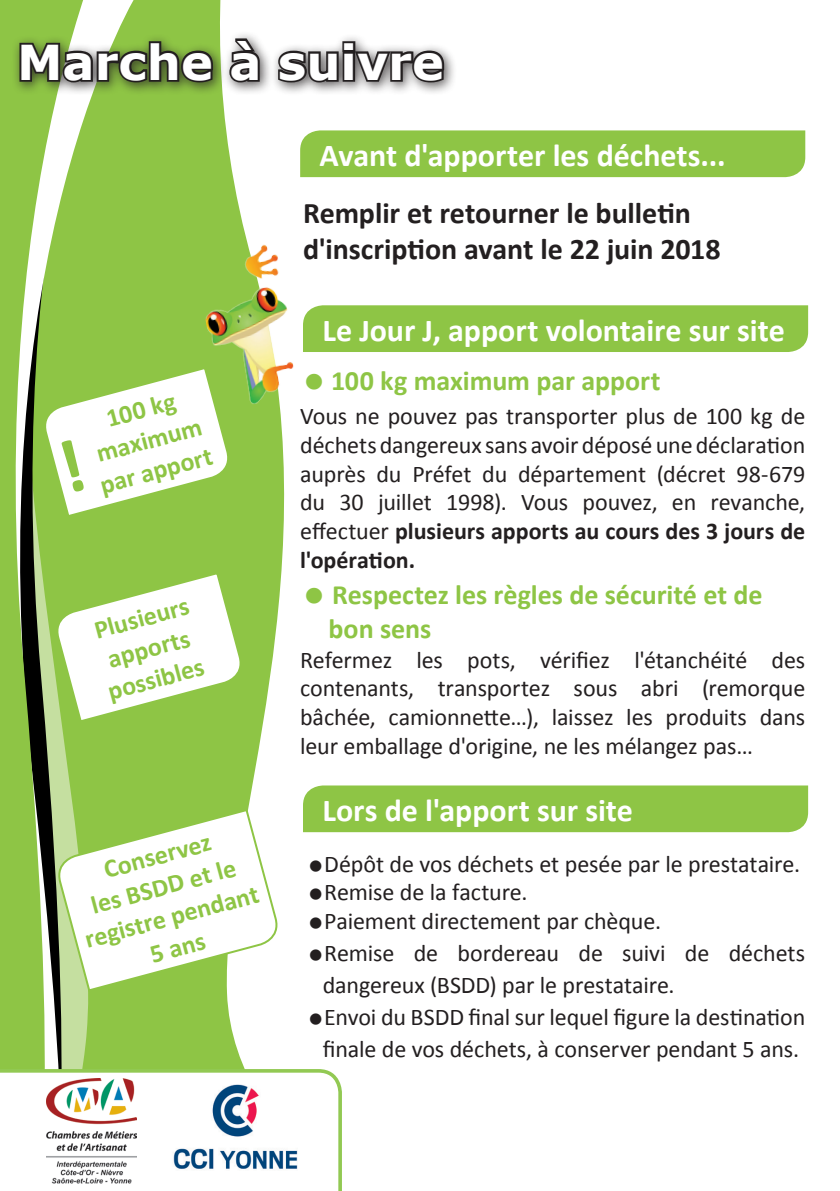
<style>
.page{position:relative;width:840px;height:1191px;background:#fff}
.page>*{position:absolute;margin:0;border:0;box-sizing:border-box;transform-origin:0 0}
.t1{font:700 48px "Verdana";color:#fff}
.t2{font:700 32px "Calibri";color:#fff}
.t3{font:700 30px/36px "Calibri";letter-spacing:-.005em;color:#231f20}
.t4{font:700 28px/33.6px "Calibri";color:#8ec545}
.t5{font:700 26px/31.2px "Calibri";color:#8ec545;text-align:center}
.t6{font:24px/28.8px "Calibri";letter-spacing:-.005em;color:#231f20;text-align:justify}
.s1{font-weight:700}
</style>
<div class="page">
<svg style="left:148px;top:0;width:281px;height:1069px"></svg>
<div style="left:396px;top:305px;width:411px;height:47px;background:#8ec545"></div>
<div style="left:303px;top:785px;width:504px;height:47px;background:#8ec545"></div>
<div style="left:140px;top:0;width:8px;height:1069px;background:#8ec545"></div>
<div style="left:131px;top:0;width:9px;height:1069px;background:#8ec545"></div>
<svg style="left:0;top:0;width:131px;height:1069px;background:#91bb59"></svg>
<div style="left:11px;top:30px;width:446px;height:66px;background:#231f20;opacity:.75"></div>
<svg style="left:17px;top:37px;width:198px;height:48px;background:#5b6b40"></svg>
<svg style="left:226px;top:35px;width:35px;height:50px"></svg>
<svg style="left:276px;top:39px;width:170px;height:46px"></svg>
<svg style="left:0;top:1069px;width:342px;height:122px"></svg>
<div style="left:300px;top:130px;width:504px;height:47px;background:#8ec545"></div>
<img style="left:190px;top:203px;width:206px;height:267px">
<svg style="left:53px;top:571px;width:192px;height:152px"></svg>
<img style="left:170px;top:1084px;width:127px;height:92px">
<img style="left:46px;top:1078px;width:90px;height:107px">
<svg style="left:55px;top:807px;width:226px;height:185px"></svg>
<svg style="left:306px;top:374px;width:16px;height:16px"></svg>
<svg style="left:306px;top:587px;width:16px;height:16px"></svg>
<svg style="left:310px;top:859px;width:11px;height:12px"></svg>
<svg style="left:310px;top:888px;width:11px;height:12px"></svg>
<svg style="left:310px;top:917px;width:11px;height:11px"></svg>
<svg style="left:310px;top:949px;width:11px;height:11px"></svg>
<svg style="left:310px;top:1013px;width:11px;height:11px"></svg>
<svg style="left:40px;top:365px;width:193px;height:153px"></svg>
<h1 class="t1" style="left:17px;top:28px;width:428px">Marche à suivre</h1>
<h2 class="t2" style="left:319px;top:135px;width:407px">Avant d'apporter les déchets...</h2>
<p class="t3" style="left:303px;top:195px;width:419px">Remplir et retourner le bulletin d'inscription avant le 22 juin 2018</p>
<p class="t5" style="left:85px;top:408px;width:109px;rotate:-15deg">100 kg maximum</p>
<p class="t5" style="left:96px;top:470px;width:117px;rotate:-15deg">par apport</p>
<p class="t5" style="left:88px;top:616px;width:101px;rotate:-15deg">Plusieurs apports possibles</p>
<p class="t5" style="left:65px;top:864px;width:180px;rotate:-15deg">Conservez<br>les BSDD et le registre pendant<br>5 ans</p>
<h2 class="t2" style="left:322px;top:309px;width:463px">Le Jour J, apport volontaire sur site</h2>
<p class="t4" style="left:331px;top:364px;width:331px">100 kg maximum par apport</p>
<p class="t6" style="left:300px;top:401px;width:506px">Vous ne pouvez pas transporter plus de 100 kg de déchets dangereux sans avoir déposé une déclaration auprès du Préfet du département (décret 98-679 du 30 juillet 1998). Vous pouvez, en revanche, effectuer <span class="s1">plusieurs apports au cours des 3 jours de l'opération.</span></p>
<p class="t4" style="left:328px;top:578px;width:435px">Respectez les règles de sécurité et de bon sens</p>
<p class="t6" style="left:300px;top:645px;width:506px">Refermez les pots, vérifiez l'étanchéité des contenants, transportez sous abri (remorque bâchée, camionnette…), laissez les produits dans leur emballage d'origine, ne les mélangez pas…</p>
<h2 class="t2" style="left:322px;top:789px;width:312px">Lors de l'apport sur site</h2>
<p class="t6" style="left:324px;top:849px;width:477px;text-align:left">Dépôt de vos déchets et pesée par le prestataire.<br>Remise de la facture.<br>Paiement directement par chèque.</p>
<p class="t6" style="left:323px;top:937px;width:483px;line-height:32px;text-align:left">Remise de bordereau de suivi de déchets dangereux (BSDD) par le prestataire.<br>Envoi du BSDD final sur lequel figure la destination finale de vos déchets, à conserver pendant 5 ans.</p>
</div>
